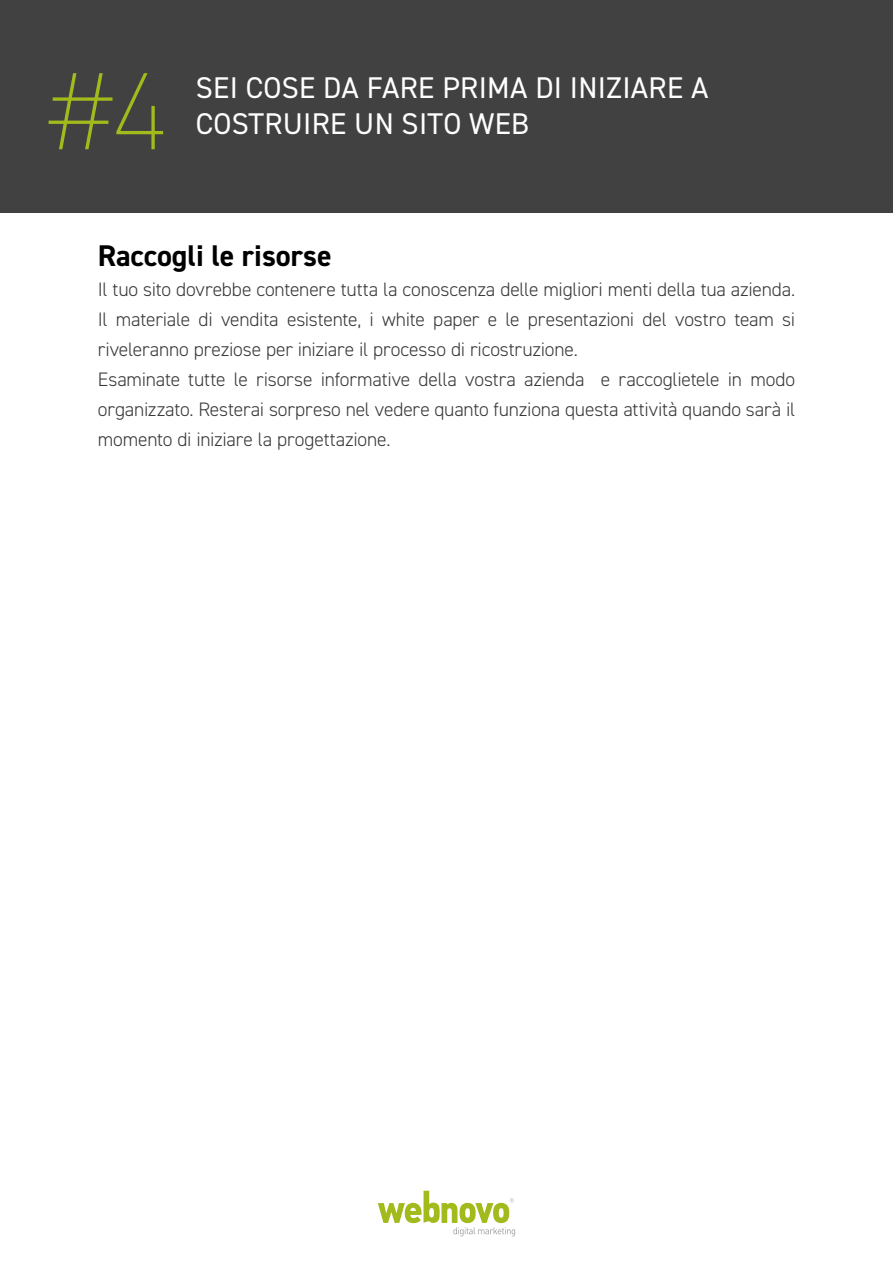
<style>
.page{position:relative;width:893px;height:1263px;background:#fff}
.page>*{position:absolute;margin:0;border:0;box-sizing:border-box;transform-origin:0 0}
.t1{font:200 110.25px "DIN2014";color:#a3ba1c}
.t2{font:30px "DIN2014";letter-spacing:.01em;color:#fff}
.t3{font:700 30px "DIN2014";color:#000}
.t4{font:300 19.5px/30px "DIN2014";letter-spacing:-.01em;color:#383838}
</style>
<div class="page">
<svg style="left:378px;top:1191px;width:137px;height:45px"></svg>
<div style="left:0;top:0;width:893px;height:213px;background:#414141"></div>
<h1 class="t1" style="left:51px;top:44px;width:116px">#4</h1>
<h2 class="t2" style="left:196px;top:69px;width:514px">SEI COSE DA FARE PRIMA DI INIZIARE A</h2>
<h2 class="t2" style="left:196px;top:105px;width:335px">COSTRUIRE UN SITO WEB</h2>
<h2 class="t3" style="left:98px;top:236px;width:235px">Raccogli le risorse</h2>
<p class="t4" style="left:98px;top:275px;width:699px">Il tuo sito dovrebbe contenere tutta la conoscenza delle migliori menti della tua azienda.<br>Il materiale di vendita esistente, i white paper e le presentazioni del vostro team si riveleranno preziose per iniziare il processo di ricostruzione.<br>Esaminate tutte le risorse informative della vostra azienda e raccoglietele in modo organizzato. Resterai sorpreso nel vedere quanto funziona questa attività quando sarà il momento di iniziare la progettazione.</p>
</div>
